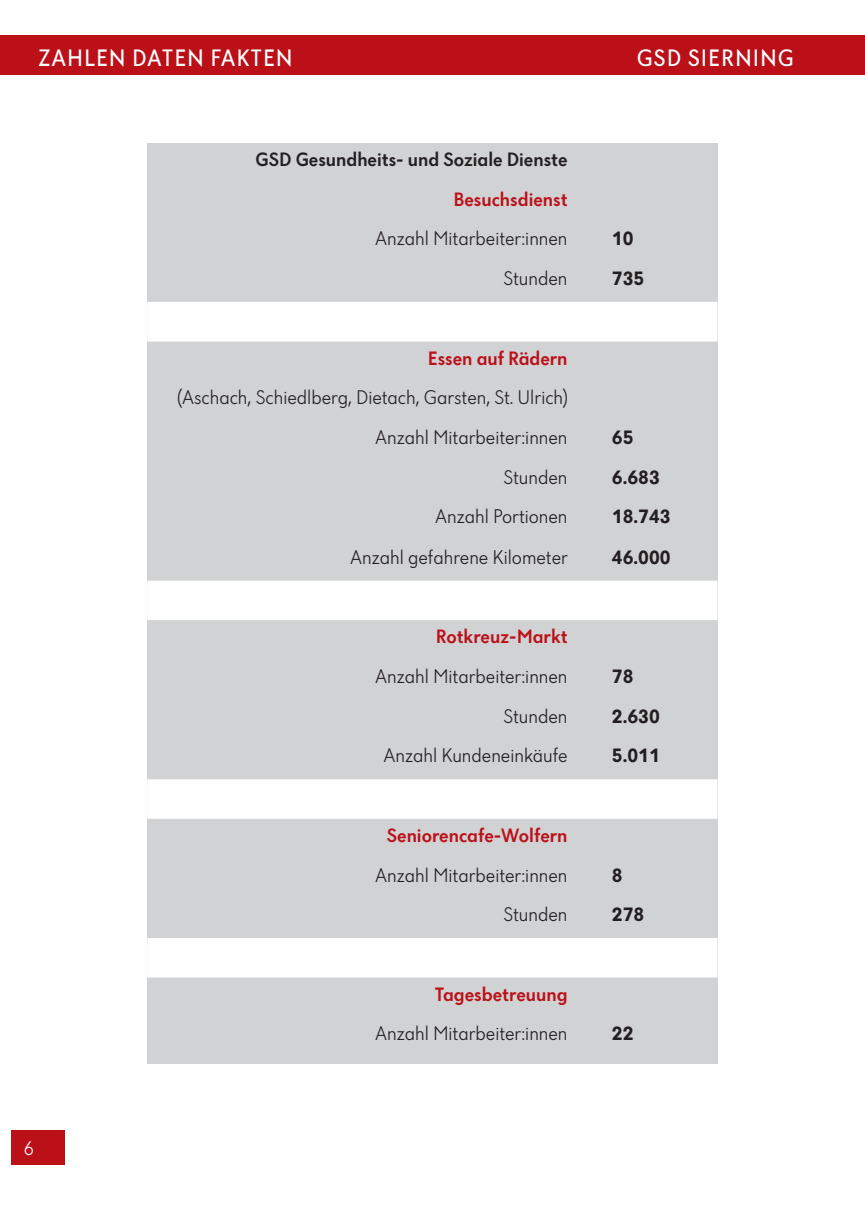
<style>
.page{position:relative;width:865px;height:1214px;background:#fff}
.page>*{position:absolute;margin:0;border:0;box-sizing:border-box;transform-origin:0 0}
.t1{font:24px "Dunant";letter-spacing:.035em;color:#fff}
.t2{font:300 20px/39.6px "Dunant";color:#231f20;text-align:right}
.t3{font:500 20px "Dunant";color:#bb1018}
.t4{font:700 20px "Dunant";color:#231f20}
.t5{font:500 20px "Dunant";color:#231f20}
.t6{font:300 20px "Dunant";color:#fff}
</style>
<div class="page">
<div style="left:11px;top:1130px;width:54px;height:34px;background:#bb1018"></div>
<div style="left:0;top:35px;width:865px;height:40px;background:#bb1018"></div>
<div style="left:147px;top:143px;width:570px;height:920px;background:#d1d2d4"></div>
<div style="left:147px;top:302px;width:570px;height:40px;background:#fff"></div>
<svg style="left:147px;top:580px;width:570px;height:398px"></svg>
<p class="t1" style="left:39px;top:44px;width:256px">ZAHLEN DATEN FAKTEN</p>
<p class="t1" style="left:636px;top:44px;width:159px">GSD SIERNING</p>
<p class="t5" style="left:255px;top:148px;width:313px">GSD Gesundheits- und Soziale Dienste</p>
<p class="t3" style="left:453px;top:188px;width:116px">Besuchsdienst</p>
<p class="t2" style="left:375px;top:219px;width:194px">Anzahl Mitarbeiter:innen</p>
<p class="t4" style="left:612px;top:227px;width:23px">10</p>
<p class="t2" style="left:503px;top:259px;width:65px">Stunden</p>
<p class="t4" style="left:612px;top:267px;width:34px">735</p>
<p class="t3" style="left:428px;top:346px;width:141px">Essen auf Rädern</p>
<p class="t2" style="left:177px;top:378px;width:391px">(Aschach, Schiedlberg, Dietach, Garsten, St. Ulrich)<br>Anzahl Mitarbeiter:innen</p>
<p class="t4" style="left:612px;top:426px;width:23px">65</p>
<p class="t2" style="left:503px;top:457px;width:65px">Stunden</p>
<p class="t4" style="left:612px;top:465px;width:49px">6.683</p>
<p class="t2" style="left:435px;top:497px;width:134px">Anzahl Portionen</p>
<p class="t4" style="left:612px;top:505px;width:60px">18.743</p>
<p class="t2" style="left:350px;top:537px;width:219px">Anzahl gefahrene Kilometer</p>
<p class="t4" style="left:612px;top:545px;width:60px">46.000</p>
<p class="t3" style="left:436px;top:625px;width:133px">Rotkreuz-Markt</p>
<p class="t2" style="left:375px;top:656px;width:194px">Anzahl Mitarbeiter:innen</p>
<p class="t4" style="left:612px;top:664px;width:23px">78</p>
<p class="t2" style="left:503px;top:696px;width:65px">Stunden</p>
<p class="t4" style="left:612px;top:704px;width:49px">2.630</p>
<p class="t2" style="left:383px;top:736px;width:185px">Anzahl Kundeneinkäufe</p>
<p class="t4" style="left:612px;top:744px;width:49px">5.011</p>
<p class="t3" style="left:387px;top:823px;width:182px">Seniorencafe-Wolfern</p>
<p class="t2" style="left:375px;top:855px;width:194px">Anzahl Mitarbeiter:innen</p>
<p class="t4" style="left:612px;top:863px;width:12px">8</p>
<p class="t2" style="left:503px;top:894px;width:65px">Stunden</p>
<p class="t4" style="left:612px;top:903px;width:34px">278</p>
<p class="t6" style="left:24px;top:1137px;width:12px">6</p>
<p class="t3" style="left:435px;top:982px;width:134px">Tagesbetreuung</p>
<p class="t2" style="left:375px;top:1013px;width:194px">Anzahl Mitarbeiter:innen</p>
<p class="t4" style="left:612px;top:1022px;width:23px">22</p>
</div>
